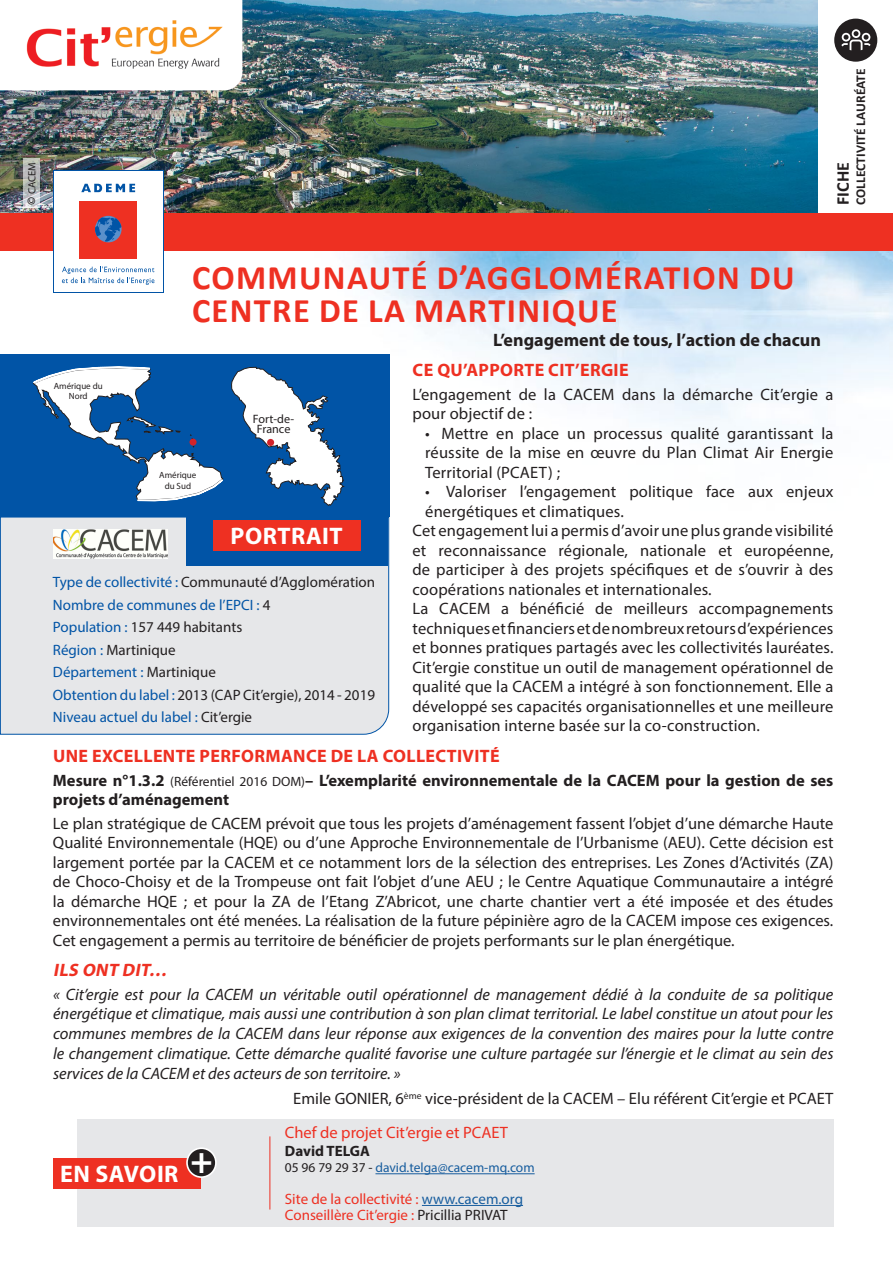
<style>
.page{position:relative;width:893px;height:1263px;background:#fff}
.page>*{position:absolute;margin:0;border:0;box-sizing:border-box;transform-origin:0 0}
.t1{font:700 37.35px "Myriad Pro";color:#fff}
.t2{font:700 34.5px/33px "Calibri";letter-spacing:.04em;color:#ee3022}
.t3{font:700 24px "Myriad Pro";letter-spacing:.02em;color:#fff}
.t4{font:700 18px "Myriad Pro";letter-spacing:.02em;color:#ee3022}
.t5{font:700 18px "Myriad Pro";color:#231f20}
.t6{font:italic 700 18px "Myriad Pro";color:#ee3022}
.t7{font:700 18px "Calibri";color:#231f20}
.t8{font:16.5px/19.5px "Myriad Pro";letter-spacing:.01em;color:#231f20;text-align:justify}
.t9{font:italic 16.5px/19.8px "Myriad Pro";color:#231f20;text-align:justify}
.t10{font:700 16.5px/19.5px "Myriad Pro";color:#231f20}
.t11{font:16.5px "Myriad Pro";color:#ee3022}
.t12{font:15px "Myriad Pro";color:#231f20}
.t13{font:15px "Myriad Pro";color:#0154a6}
.t14{font:15px "Myriad Pro";color:#ee3022}
.t15{font:700 15px "Myriad Pro";color:#231f20}
.t16{font:13.5px "Myriad Pro";color:#175d9e}
.t17{font:700 13.5px "Calibri";color:#231f20}
.t18{font:12.15px/10.8px "Myriad Pro";color:#231f20;text-align:center}
.t19{font:10.5px "Myriad Pro";color:#231f20}
.t20{font:9px/10.8px "Myriad Pro";color:#231f20;text-align:center}
.s1{font-weight:700;font-size:12px}
.s2{color:#0154a6}
.s3{color:#231f20}
.s4{font-weight:400;font-size:13.5px}
.s5{color:#175d9e}
</style>
<div class="page">
<img style="left:187px;top:250px;width:705px;height:291px">
<img style="left:0;top:0;width:818px;height:213px">
<svg style="left:0;top:0;width:242px;height:90px"></svg>
<img style="left:13px;top:9px;width:222px;height:73px">
<div style="left:77px;top:1119px;width:756px;height:108px;background:#e6e7e9"></div>
<div style="left:53px;top:1158px;width:148px;height:31px;background:#ee3022"></div>
<div style="left:187px;top:1148px;width:29px;height:29px;background:#231f20;border-radius:50%"></div>
<div style="left:186px;top:1147px;width:31px;height:31px;border:2px solid #fff;border-radius:50%"></div>
<hr style="left:270px;top:1136px;width:1px;height:73px;background:#ee2e22">
<div style="left:0;top:517px;width:389px;height:218px;background:#e6e7e9"></div>
<div style="left:834px;top:19px;width:43px;height:43px;background:#231f20;border-radius:50%"></div>
<svg style="left:841px;top:29px;width:30px;height:21px"></svg>
<div style="left:0;top:213px;width:893px;height:37px;background:#ee3022"></div>
<div style="left:53px;top:170px;width:110px;height:123px;background:#0154a6"></div>
<div style="left:54px;top:171px;width:109px;height:121px;background:#fff"></div>
<div style="left:79px;top:201px;width:58px;height:58px;background:#ee3022"></div>
<svg style="left:95px;top:216px;width:27px;height:26px"></svg>
<svg style="left:81px;top:184px;width:54px;height:8px"></svg>
<svg style="left:62px;top:266px;width:92px;height:19px"></svg>
<div style="left:0;top:354px;width:389px;height:163px;background:#0154a6"></div>
<img style="left:53px;top:529px;width:115px;height:29px">
<div style="left:187px;top:517px;width:201px;height:49px;background:#0154a6"></div>
<div style="left:214px;top:520px;width:147px;height:31px;background:#ee3022"></div>
<svg style="left:231px;top:367px;width:113px;height:139px"></svg>
<svg style="left:33px;top:366px;width:191px;height:135px"></svg>
<div style="left:189px;top:439px;width:8px;height:7px;background:#d1232a;border-radius:50%"></div>
<div style="left:267px;top:439px;width:7px;height:7px;background:#d1232a;border-radius:50%"></div>
<svg style="left:24px;top:158px;width:16px;height:50px"></svg>
<hr style="left:375px;top:1173px;width:160px;height:1px;background:#175d9e">
<hr style="left:422px;top:1205px;width:101px;height:1px;background:#175d9e">
<p class="t19" style="left:26px;top:204px;width:44px;rotate:-90deg"><span class="s1">©</span> CACEM</p>
<p class="t17" style="left:851px;top:205px;width:138px;rotate:-90deg">COLLECTIVITÉ LAURÉATE</p>
<p class="t7" style="left:830px;top:205px;width:44px;rotate:-90deg">FICHE</p>
<p class="t2" style="left:192px;top:260px;width:604px">COMMUNAUTÉ D’AGGLOMÉRATION DU<br>CENTRE DE LA MARTINIQUE</p>
<p class="t5" style="left:493px;top:328px;width:329px">L’engagement de tous, l’action de chacun</p>
<p class="t20" style="left:54px;top:380px;width:51px">Amérique du<br>Nord</p>
<p class="t20" style="left:159px;top:470px;width:39px">Amérique du Sud</p>
<p class="t18" style="left:253px;top:413px;width:43px">Fort-de-<br>France</p>
<p class="t3" style="left:231px;top:520px;width:114px">PORTRAIT</p>
<p class="t12" style="left:53px;top:573px;width:324px"><span class="s2">Type de collectivité :</span> Communauté d’Agglomération</p>
<p class="t13" style="left:53px;top:596px;width:219px">Nombre de communes de l’EPCI : <span class="s3">4</span></p>
<p class="t12" style="left:53px;top:618px;width:191px"><span class="s2">Population :</span> 157 449 habitants</p>
<p class="t12" style="left:53px;top:641px;width:124px"><span class="s2">Région :</span> Martinique</p>
<p class="t13" style="left:53px;top:663px;width:164px">Département : <span class="s3">Martinique</span></p>
<p class="t12" style="left:53px;top:686px;width:324px"><span class="s2">Obtention du label :</span> 2013 (CAP Cit’ergie), 2014 - 2019</p>
<p class="t13" style="left:53px;top:708px;width:201px">Niveau actuel du label : <span class="s3">Cit’ergie</span></p>
<p class="t4" style="left:413px;top:358px;width:218px">CE QU’APPORTE CIT’ERGIE</p>
<p class="t8" style="left:412px;top:384px;width:422px">L’engagement de la CACEM dans la démarche Cit’ergie a pour objectif de :</p>
<p class="t8" style="left:425px;top:423px;width:410px">• Mettre en place un processus qualité garantissant la réussite de la mise en œuvre du Plan Climat Air Energie Territorial (PCAET) ;</p>
<p class="t8" style="left:425px;top:482px;width:410px">• Valoriser l’engagement politique face aux enjeux énergétiques et climatiques.</p>
<p class="t8" style="left:412px;top:521px;width:422px">Cet engagement lui a permis d’avoir une plus grande visibilité et reconnaissance régionale, nationale et européenne, de participer à des projets spécifiques et de s’ouvrir à des coopérations nationales et internationales.</p>
<p class="t8" style="left:412px;top:599px;width:422px">La CACEM a bénéficié de meilleurs accompagnements techniques et financiers et de nombreux retours d’expériences et bonnes pratiques partagés avec les collectivités lauréates.</p>
<p class="t8" style="left:412px;top:657px;width:422px">Cit’ergie constitue un outil de management opérationnel de qualité que la CACEM a intégré à son fonctionnement. Elle a développé ses capacités organisationnelles et une meilleure organisation interne basée sur la co-construction.</p>
<p class="t4" style="left:53px;top:744px;width:448px">UNE EXCELLENTE PERFORMANCE DE LA COLLECTIVITÉ</p>
<p class="t10" style="left:53px;top:770px;width:782px">Mesure n°1.3.2 <span class="s4">(Référentiel 2016 DOM)</span>– L’exemplarité environnementale de la CACEM pour la gestion de ses projets d’aménagement</p>
<p class="t8" style="left:53px;top:813px;width:782px">Le plan stratégique de CACEM prévoit que tous les projets d’aménagement fassent l’objet d’une démarche Haute Qualité Environnementale (HQE) ou d’une Approche Environnementale de l’Urbanisme (AEU). Cette décision est largement portée par la CACEM et ce notamment lors de la sélection des entreprises. Les Zones d’Activités (ZA) de Choco-Choisy et de la Trompeuse ont fait l’objet d’une AEU ; le Centre Aquatique Communautaire a intégré la démarche HQE ; et pour la ZA de l’Etang Z’Abricot, une charte chantier vert a été imposée et des études environnementales ont été menées. La réalisation de la future pépinière agro de la CACEM impose ces exigences.<br>Cet engagement a permis au territoire de bénéficier de projets performants sur le plan énergétique.</p>
<p class="t6" style="left:53px;top:958px;width:119px">ILS ONT DIT…</p>
<p class="t9" style="left:53px;top:984px;width:782px">« Cit’ergie est pour la CACEM un véritable outil opérationnel de management dédié à la conduite de sa politique énergétique et climatique, mais aussi une contribution à son plan climat territorial. Le label constitue un atout pour les communes membres de la CACEM dans leur réponse aux exigences de la convention des maires pour la lutte contre le changement climatique. Cette démarche qualité favorise une culture partagée sur l’énergie et le climat au sein des services de la CACEM et des acteurs de son territoire. »</p>
<p class="t8" style="left:293px;top:1089px;width:542px">Emile GONIER, 6<sup>ème</sup> vice-président de la CACEM – Elu référent Cit’ergie et PCAET</p>
<p class="t3" style="left:60px;top:1158px;width:120px">EN SAVOIR</p>
<p class="t1" style="left:190px;top:1136px;width:24px">+</p>
<p class="t11" style="left:285px;top:1122px;width:225px">Chef de projet Cit’ergie et PCAET</p>
<p class="t15" style="left:285px;top:1141px;width:87px">David TELGA</p>
<p class="t16" style="left:285px;top:1159px;width:251px"><span class="s3">05 96 79 29 37 -</span> david.telga@cacem-mq.com</p>
<p class="t14" style="left:285px;top:1190px;width:240px">Site de la collectivité : <span class="s5">www.cacem.org</span></p>
<p class="t14" style="left:285px;top:1206px;width:224px">Conseillère Cit’ergie : <span class="s3">Pricillia PRIVAT</span></p>
</div>
